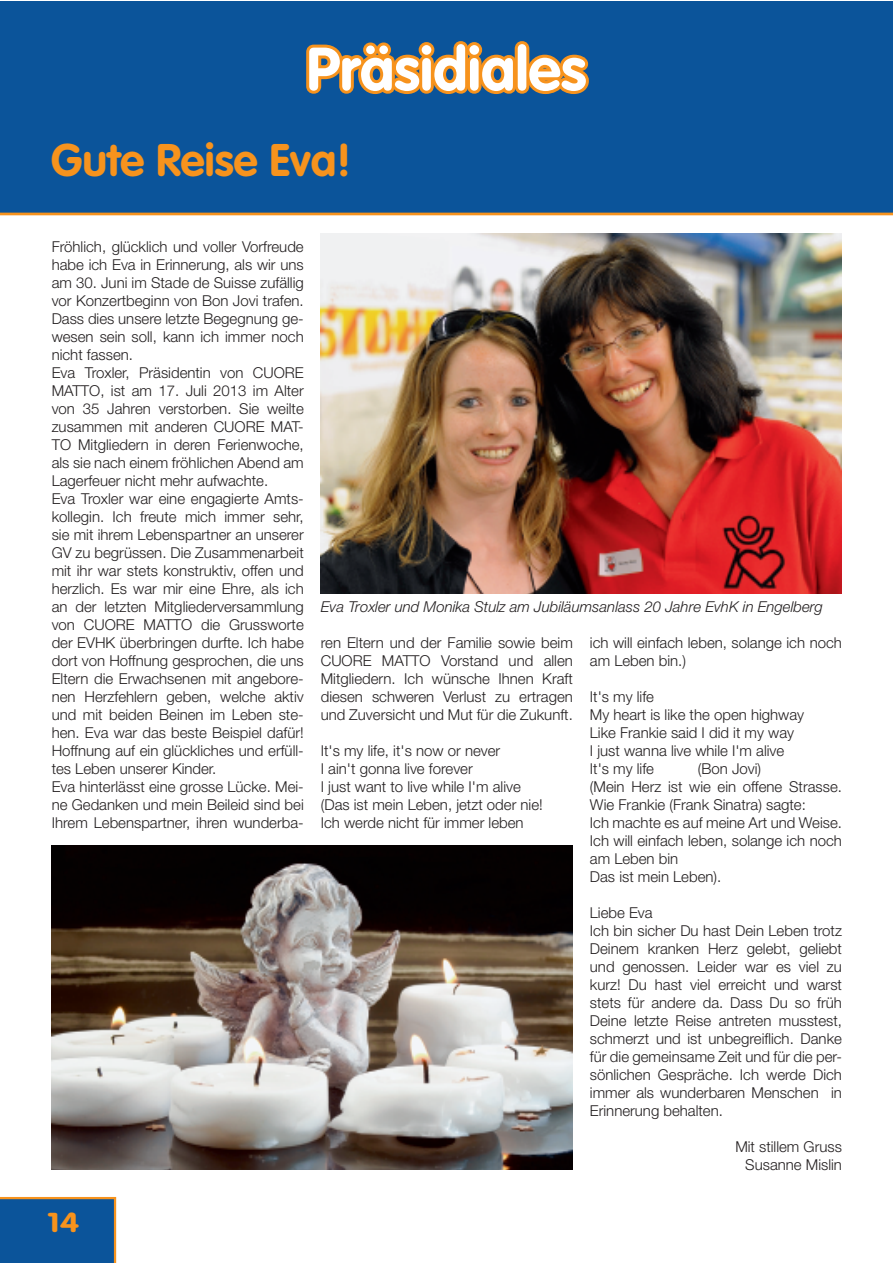
<style>
.page{position:relative;width:893px;height:1263px;background:#fff}
.page>*{position:absolute;margin:0;border:0;box-sizing:border-box;transform-origin:0 0}
.t1{font:700 60px "VAG Rounded Std";color:#fff}
.t2{font:700 45px "VAG Rounded Std";color:#f7931d}
.t3{font:700 27px "VAG Rounded Std";color:#f7931d;scale:1.26 1}
.t4{font:300 15px/18px "Helvetica Neue LT Std";color:#231f20}
.t5{font:italic 300 15px "Helvetica Neue LT Std";color:#231f20}
</style>
<div class="page">
<div style="left:0;top:1px;width:892px;height:213px;background:#0b549a"></div>
<svg style="left:306px;top:41px;width:283px;height:53px"></svg>
<svg style="left:0;top:1197px;width:116px;height:66px;background:#165793"></svg>
<hr style="left:0;top:213px;width:892px;height:2px;background:#f7931d">
<img style="left:52px;top:845px;width:521px;height:324px">
<img style="left:321px;top:234px;width:521px;height:360px">
<h1 class="t1" style="left:306px;top:34px;width:281px">Präsidiales</h1>
<h2 class="t2" style="left:51px;top:134px;width:302px">Gute Reise Eva!</h2>
<p class="t4" style="left:52px;top:237px;width:254px">Fröhlich, glücklich und voller Vorfreude habe ich Eva in Erinnerung, als wir uns am 30. Juni im Stade de Suisse zufällig vor Konzertbeginn von Bon Jovi trafen.<br>Dass dies unsere letzte Begegnung ge&shy;wesen sein soll, kann ich immer noch nicht fassen.<br>Eva Troxler, Präsidentin von CUORE MATTO, ist am 17. Juli 2013 im Alter von 35 Jahren verstorben. Sie weilte zusammen mit anderen CUORE MAT-TO Mitgliedern in deren Ferienwoche, als sie nach einem fröhlichen Abend am Lagerfeuer nicht mehr aufwachte.<br>Eva Troxler war eine engagierte Amts&shy;kollegin. Ich freute mich immer sehr, sie mit ihrem Lebenspartner an unserer GV zu begrüssen. Die Zusammenarbeit mit ihr war stets konstruktiv, offen und herzlich. Es war mir eine Ehre, als ich an der letzten Mitgliederversammlung von CUORE MATTO die Grussworte der EVHK überbringen durfte. Ich habe dort von Hoffnung gesprochen, die uns Eltern die Erwachsenen mit angebore&shy;nen Herzfehlern geben, welche aktiv und mit beiden Beinen im Leben ste&shy;hen. Eva war das beste Beispiel dafür!<br>Hoffnung auf ein glückliches und erfüll&shy;tes Leben unserer Kinder.<br>Eva hinterlässt eine grosse Lücke. Mei&shy;ne Gedanken und mein Beileid sind bei Ihrem Lebenspartner, ihren wunderba-</p>
<h3 class="t3" style="left:47px;top:1206px;width:27px">14</h3>
<p class="t5" style="left:321px;top:598px;width:504px">Eva Troxler und Monika Stulz am Jubiläumsanlass 20 Jahre EvhK in Engelberg</p>
<p class="t4" style="left:321px;top:633px;width:254px;text-align:justify">ren Eltern und der Familie sowie beim CUORE MATTO Vorstand und allen Mitgliedern. Ich wünsche Ihnen Kraft diesen schweren Verlust zu ertragen und Zuversicht und Mut für die Zukunft.</p>
<p class="t4" style="left:321px;top:741px;width:223px">It's my life, it's now or never<br>I ain't gonna live forever<br>I just want to live while I'm alive (Das ist mein Leben, jetzt oder nie!<br>Ich werde nicht für immer leben</p>
<p class="t4" style="left:590px;top:633px;width:254px">ich will einfach leben, solange ich noch am Leben bin.)</p>
<p class="t4" style="left:590px;top:687px;width:216px">It's my life<br>My heart is like the open highway<br>Like Frankie said I did it my way<br>I just wanna live while I'm alive<br>It's my life</p>
<p class="t4" style="left:590px;top:759px;width:254px;text-indent:108px">(Bon Jovi)<br>(Mein Herz ist wie ein offene Strasse.<br>Wie Frankie (Frank Sinatra) sagte:<br>Ich machte es auf meine Art und Weise.<br>Ich will einfach leben, solange ich noch am Leben bin<br>Das ist mein Leben).</p>
<p class="t4" style="left:590px;top:903px;width:254px">Liebe Eva<br>Ich bin sicher Du hast Dein Leben trotz Deinem kranken Herz gelebt, geliebt und genossen. Leider war es viel zu kurz! Du hast viel erreicht und warst stets für andere da. Dass Du so früh Deine letzte Reise antreten musstest, schmerzt und ist unbegreiflich. Danke für die gemeinsame Zeit und für die per&shy;sönlichen Gespräche. Ich werde Dich immer als wunderbaren Menschen in Erinnerung behalten.</p>
<p class="t4" style="left:735px;top:1137px;width:108px;text-align:right">Mit stillem Gruss<br>Susanne Mislin</p>
</div>
